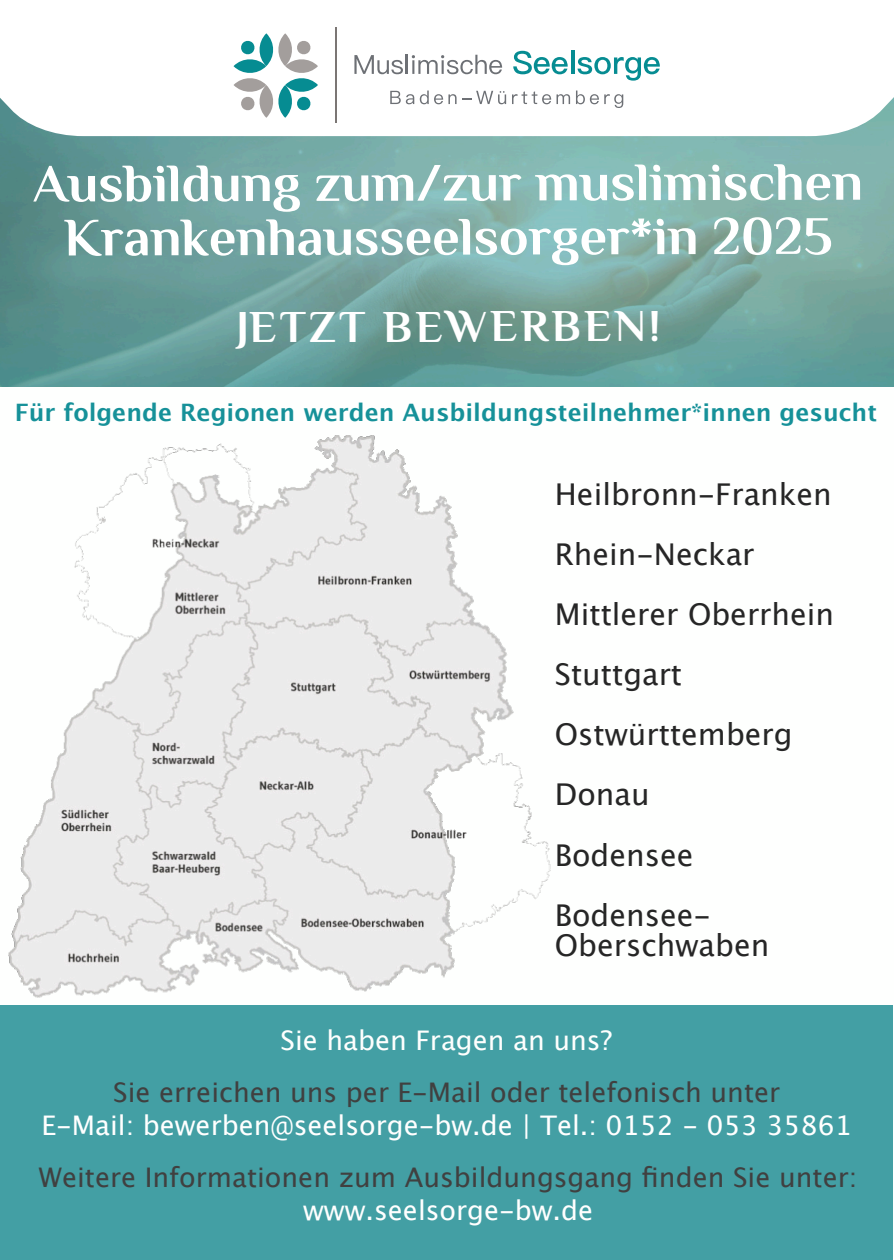
<style>
.page{position:relative;width:894px;height:1260px;background:#fff}
.page>*{position:absolute;margin:0;border:0;box-sizing:border-box;transform-origin:0 0}
.t1{font:700 54px/54px "Philosopher";color:#fff;text-align:center}
.t2{font:700 45.6px "Philosopher";letter-spacing:.065em;color:#fff}
.t3{font:30px/60px "Lucida Grande";color:#262626}
.t4{font:27px "Lucida Grande";color:#404040}
.t5{font:27px "Lucida Grande";color:#fff}
.t6{font:27px "Lucida Grande";color:#fefffe}
.t7{font:700 24px "Lucida Grande";color:#169199}
</style>
<div class="page">
<img style="left:0;top:136px;width:894px;height:251px">
<svg style="left:0;top:27px;width:894px;height:109px"></svg>
<hr style="left:336px;top:28px;width:1px;height:95px;background:#7b7674">
<svg style="left:354px;top:55px;width:148px;height:19px"></svg>
<svg style="left:513px;top:51px;width:54px;height:23px"></svg>
<hr style="left:571px;top:51px;width:3px;height:23px;background:#068c92">
<svg style="left:577px;top:57px;width:83px;height:24px"></svg>
<svg style="left:390px;top:91px;width:24px;height:13px"></svg>
<svg style="left:420px;top:90px;width:36px;height:14px"></svg>
<svg style="left:462px;top:91px;width:44px;height:13px"></svg>
<svg style="left:512px;top:91px;width:58px;height:13px"></svg>
<svg style="left:576px;top:90px;width:47px;height:18px"></svg>
<svg style="left:233px;top:33px;width:85px;height:85px"></svg>
<div style="left:0;top:1004px;width:893px;height:255px;background:#439fa4"></div>
<img style="left:8px;top:435px;width:542px;height:561px">
<h1 class="t1" style="left:33px;top:155px;width:831px">Ausbildung zum/zur muslimischen<br>Krankenhausseelsorger*in 2025</h1>
<h2 class="t2" style="left:236px;top:300px;width:425px">JETZT BEWERBEN!</h2>
<p class="t7" style="left:15px;top:402px;width:863px">Für folgende Regionen werden Ausbildungsteilnehmer*innen gesucht</p>
<p class="t3" style="left:555px;top:466px;width:281px">Heilbronn-Franken<br>Rhein-Neckar<br>Mittlerer Oberrhein<br>Stuttgart<br>Ostwürttemberg<br>Donau<br>Bodensee<br>Bodensee-</p>
<p class="t3" style="left:555px;top:916px;width:216px">Oberschwaben</p>
<p class="t6" style="left:280px;top:1028px;width:333px">Sie haben Fragen an uns?</p>
<p class="t4" style="left:113px;top:1080px;width:668px">Sie erreichen uns per E-Mail oder telefonisch unter</p>
<p class="t5" style="left:42px;top:1113px;width:811px">E-Mail: bewerben@seelsorge-bw.de | Tel.: 0152 - 053 35861</p>
<p class="t4" style="left:39px;top:1165px;width:819px">Weitere Informationen zum Ausbildungsgang finden Sie unter:</p>
<p class="t5" style="left:303px;top:1198px;width:291px">www.seelsorge-bw.de</p>
</div>
